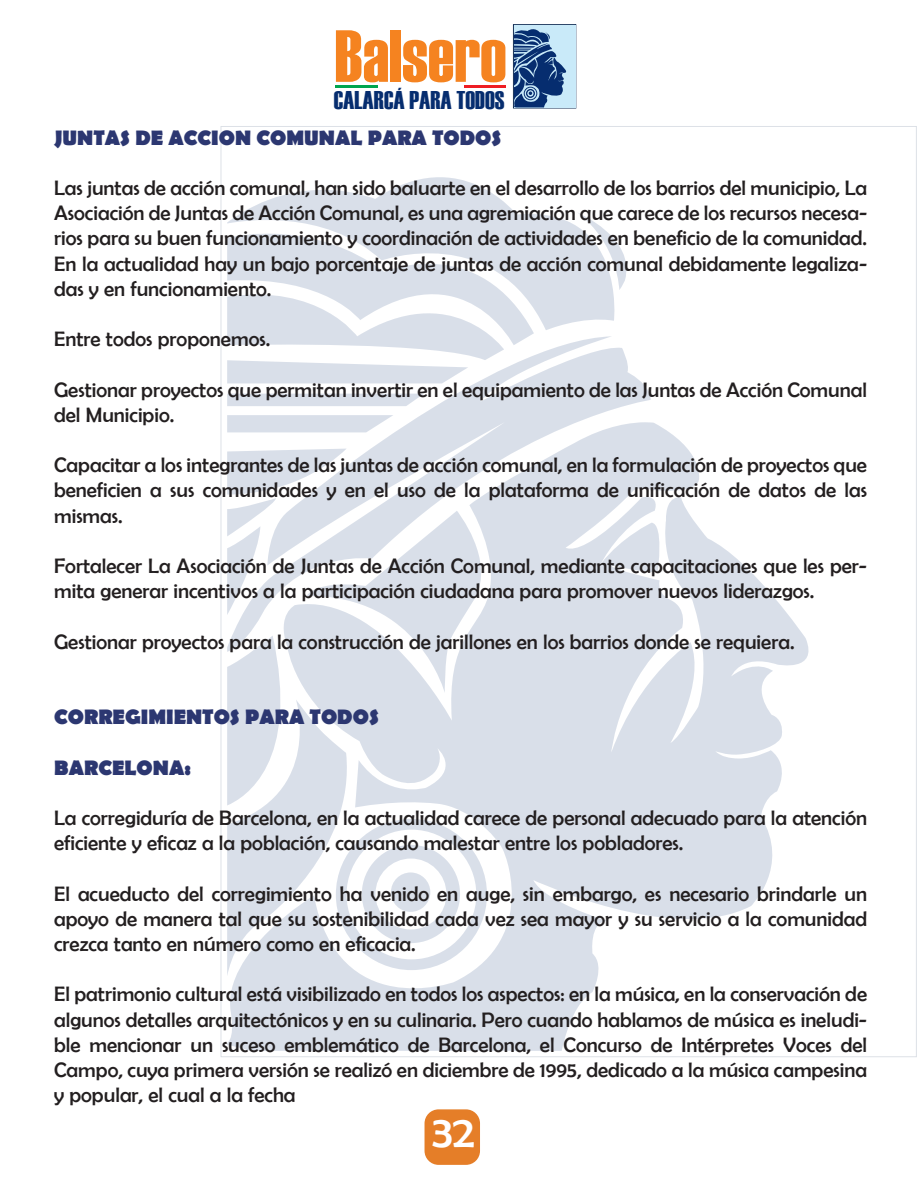
<style>
.page{position:relative;width:918px;height:1188px;background:#fff}
.page>*{position:absolute;margin:0;border:0;box-sizing:border-box;transform-origin:0 0}
.t1{font:73.65px "Haettenschweiler";color:#f58320}
.t2{font:44.7px "Berlin Sans FB";color:#fff}
.t3{font:25.65px "Haettenschweiler";color:#062d6f}
.t4{font:21px/25.2px "Berlin Sans FB";color:#231f20;text-align:justify}
.t5{font:700 21px "Berlin Sans FB";color:#2c3771}
</style>
<div class="page">
<svg style="left:227px;top:422px;width:582px;height:629px;fill:#d9dfe9"></svg>
<svg style="left:227px;top:336px;width:424px;height:316px;fill:#d9dfe9"></svg>
<svg style="left:231px;top:177px;width:396px;height:153px;fill:#d9dfe9"></svg>
<svg style="left:227px;top:220px;width:307px;height:163px"></svg>
<div style="left:227px;top:394px;width:197px;height:12px;background:#d9dfe9"></div>
<svg style="left:227px;top:415px;width:166px;height:17px;background:#dce1ea"></svg>
<svg style="left:227px;top:449px;width:270px;height:527px"></svg>
<div style="left:391px;top:872px;width:39px;height:40px;background:#d9dfe9;border-radius:50%"></div>
<hr style="left:463px;top:86px;width:43px;height:2px;background:#ee1d23">
<hr style="left:421px;top:86px;width:43px;height:2px;background:#fff">
<hr style="left:335px;top:86px;width:43px;height:2px;background:#00a54f">
<div style="left:513px;top:24px;width:63px;height:84px;border:1px solid #143057"></div>
<div style="left:514px;top:25px;width:61px;height:82px;background:#c9eaf9"></div>
<svg style="left:514px;top:29px;width:53px;height:78px"></svg>
<div style="left:425px;top:1109px;width:55px;height:56px;background:#e57e28;border-radius:14px"></div>
<h1 class="t1" style="left:335px;top:6px;width:173px">Balsero</h1>
<p class="t3" style="left:334px;top:83px;width:172px">CALARCÁ PARA TODOS</p>
<p class="t5" style="left:54px;top:126px;width:449px">JUNTAS DE ACCION COMUNAL PARA TODOS</p>
<p class="t4" style="left:54px;top:175px;width:815px">Las juntas de acción comunal, han sido baluarte en el desarrollo de los barrios del municipio, La Asociación de Juntas de Acción Comunal, es una agremiación que carece de los recursos necesa&shy;rios para su buen funcionamiento y coordinación de actividades en beneficio de la comunidad.<br>En la actualidad hay un bajo porcentaje de juntas de acción comunal debidamente legaliza&shy;das y en funcionamiento.</p>
<p class="t4" style="left:54px;top:326px;width:218px">Entre todos proponemos.</p>
<p class="t4" style="left:54px;top:377px;width:814px">Gestionar proyectos que permitan invertir en el equipamiento de las Juntas de Acción Comunal del Municipio.</p>
<p class="t4" style="left:54px;top:452px;width:814px">Capacitar a los integrantes de las juntas de acción comunal, en la formulación de proyectos que beneficien a sus comunidades y en el uso de la plataforma de unificación de datos de las mismas.</p>
<p class="t4" style="left:54px;top:553px;width:814px">Fortalecer La Asociación de Juntas de Acción Comunal, mediante capacitaciones que les per&shy;mita generar incentivos a la participación ciudadana para promover nuevos liderazgos.</p>
<p class="t4" style="left:54px;top:629px;width:742px">Gestionar proyectos para la construcción de jarillones en los barrios donde se requiera.</p>
<p class="t5" style="left:54px;top:705px;width:326px">CORREGIMIENTOS PARA TODOS</p>
<p class="t5" style="left:54px;top:756px;width:138px">BARCELONA:</p>
<p class="t4" style="left:54px;top:805px;width:814px">La corregiduría de Barcelona, en la actualidad carece de personal adecuado para la atención eficiente y eficaz a la población, causando malestar entre los pobladores.</p>
<p class="t4" style="left:54px;top:881px;width:815px">El acueducto del corregimiento ha venido en auge, sin embargo, es necesario brindarle un apoyo de manera tal que su sostenibilidad cada vez sea mayor y su servicio a la comunidad crezca tanto en número como en eficacia.</p>
<p class="t4" style="left:54px;top:982px;width:815px">El patrimonio cultural está visibilizado en todos los aspectos: en la música, en la conservación de algunos detalles arquitectónicos y en su culinaria. Pero cuando hablamos de música es ineludi&shy;ble mencionar un suceso emblemático de Barcelona, el Concurso de Intérpretes Voces del Campo, cuya primera versión se realizó en diciembre de 1995, dedicado a la música campesina y popular, el cual a la fecha</p>
<h2 class="t2" style="left:432px;top:1107px;width:44px">32</h2>
</div>
